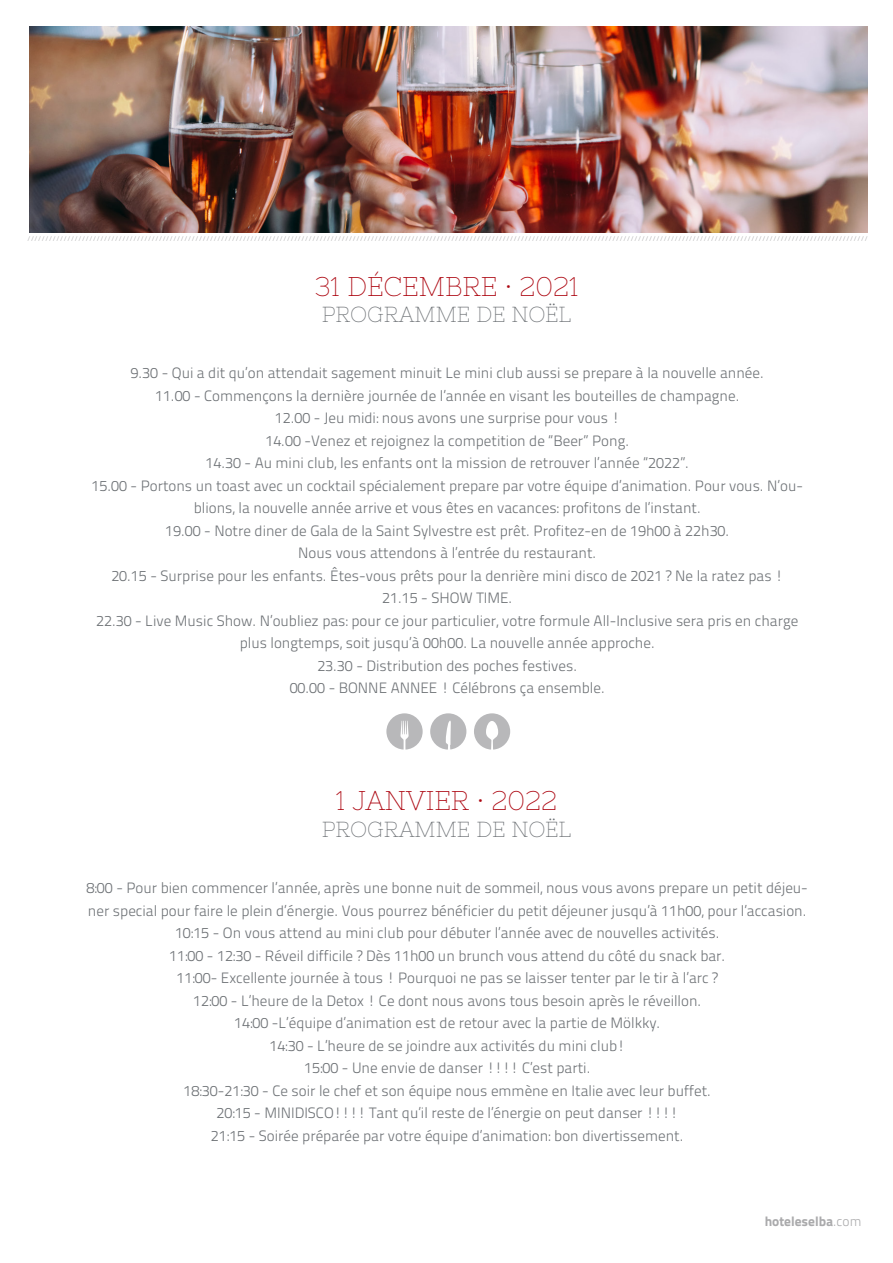
<style>
.page{position:relative;width:893px;height:1263px;background:#fff}
.page>*{position:absolute;margin:0;border:0;box-sizing:border-box;transform-origin:0 0}
.t1{font:27px "Nixie One";color:#ac0610}
.t2{font:21.75px "Nixie One";color:#6d7175}
.t3{font:15px/22.5px "Titillium Text 25 L 250 wt";color:#6d7175;text-align:center}
.t4{font:13.5px "Titillium Text 25 L 999 wt";color:#aaaaac}
.t5{font:6.9px "Titillium Text 25 L 250 wt";color:#aaaaac}
.s1{font-family:"Titillium Text 25 L 250 wt"}
</style>
<div class="page">
<img style="left:29px;top:27px;width:838px;height:206px">
<svg style="left:386px;top:713px;width:37px;height:36px"></svg>
<svg style="left:430px;top:713px;width:36px;height:36px"></svg>
<svg style="left:474px;top:713px;width:36px;height:36px"></svg>
<p class="t5" style="left:27px;top:234px;width:843px">//////////////////////////////////////////////////////////////////////////////////////////////////////////////////////////////////////////////////////////////////////////////////////////////////////////////////////////////////////</p>
<p class="t1" style="left:314px;top:271px;width:266px">31 DÉCEMBRE · 2021</p>
<p class="t2" style="left:322px;top:302px;width:251px">PROGRAMME DE NOËL</p>
<p class="t3" style="left:131px;top:361px;width:635px">9.30 - Qui a dit qu’on attendait sagement minuit Le mini club aussi se prepare à la nouvelle année.</p>
<p class="t3" style="left:155px;top:383px;width:586px">11.00 - Commençons la dernière journée de l’année en visant les bouteilles de champagne.</p>
<p class="t3" style="left:275px;top:406px;width:346px">12.00 - Jeu midi: nous avons une surprise pour vous !</p>
<p class="t3" style="left:265px;top:428px;width:365px">14.00 -Venez et rejoignez la competition de “Beer” Pong.</p>
<p class="t3" style="left:205px;top:451px;width:485px">14.30 - Au mini club, les enfants ont la mission de retrouver l’année “2022”.</p>
<p class="t3" style="left:91px;top:473px;width:713px">15.00 - Portons un toast avec un cocktail spécialement prepare par votre équipe d’animation. Pour vous. N’ou&shy;blions, la nouvelle année arrive et vous êtes en vacances: profitons de l’instant.</p>
<p class="t3" style="left:165px;top:518px;width:566px">19.00 - Notre diner de Gala de la Saint Sylvestre est prêt. Profitez-en de 19h00 à 22h30.</p>
<p class="t3" style="left:298px;top:541px;width:299px">Nous vous attendons à l’entrée du restaurant.</p>
<p class="t3" style="left:111px;top:563px;width:673px">20.15 - Surprise pour les enfants. Êtes-vous prêts pour la denrière mini disco de 2021 ? Ne la ratez pas !</p>
<p class="t3" style="left:382px;top:586px;width:132px">21.15 - SHOW TIME.</p>
<p class="t3" style="left:96px;top:608px;width:704px">22.30 - Live Music Show. N’oubliez pas: pour ce jour particulier, votre formule All-Inclusive sera pris en charge plus longtemps, soit jusqu’à 00h00. La nouvelle année approche.</p>
<p class="t3" style="left:317px;top:653px;width:261px">23.30 - Distribution des poches festives.</p>
<p class="t3" style="left:290px;top:676px;width:317px">00.00 - BONNE ANNEE ! Célébrons ça ensemble.</p>
<p class="t1" style="left:336px;top:786px;width:223px">1 JANVIER · 2022</p>
<p class="t2" style="left:322px;top:816px;width:251px">PROGRAMME DE NOËL</p>
<p class="t3" style="left:87px;top:876px;width:723px;text-align:left">8:00 - Pour bien commencer l’année, après une bonne nuit de sommeil, nous vous avons prepare un petit déjeu&shy;ner special pour faire le plein d’énergie. Vous pourrez bénéficier du petit déjeuner jusqu’à 11h00, pour l’accasion.</p>
<p class="t3" style="left:175px;top:921px;width:546px">10:15 - On vous attend au mini club pour débuter l’année avec de nouvelles activités.</p>
<p class="t3" style="left:169px;top:944px;width:558px">11:00 - 12:30 - Réveil difficile ? Dès 11h00 un brunch vous attend du côté du snack bar.</p>
<p class="t3" style="left:176px;top:966px;width:543px">11:00- Excellente journée à tous ! Pourquoi ne pas se laisser tenter par le tir à l’arc ?</p>
<p class="t3" style="left:193px;top:989px;width:510px">12:00 - L’heure de la Detox ! Ce dont nous avons tous besoin après le réveillon.</p>
<p class="t3" style="left:234px;top:1011px;width:428px">14:00 -L’équipe d’animation est de retour avec la partie de Mölkky.</p>
<p class="t3" style="left:269px;top:1034px;width:357px">14:30 - L’heure de se joindre aux activités du mini club!</p>
<p class="t3" style="left:304px;top:1056px;width:288px">15:00 - Une envie de danser !!!! C’est parti.</p>
<p class="t3" style="left:184px;top:1079px;width:529px">18:30-21:30 - Ce soir le chef et son équipe nous emmène en Italie avec leur buffet.</p>
<p class="t3" style="left:217px;top:1101px;width:463px">20:15 - MINIDISCO!!!! Tant qu’il reste de l’énergie on peut danser !!!!</p>
<p class="t3" style="left:211px;top:1124px;width:474px">21:15 - Soirée préparée par votre équipe d’animation: bon divertissement.</p>
<p class="t4" style="left:765px;top:1211px;width:98px">hoteleselba<span class="s1">.com</span></p>
</div>
